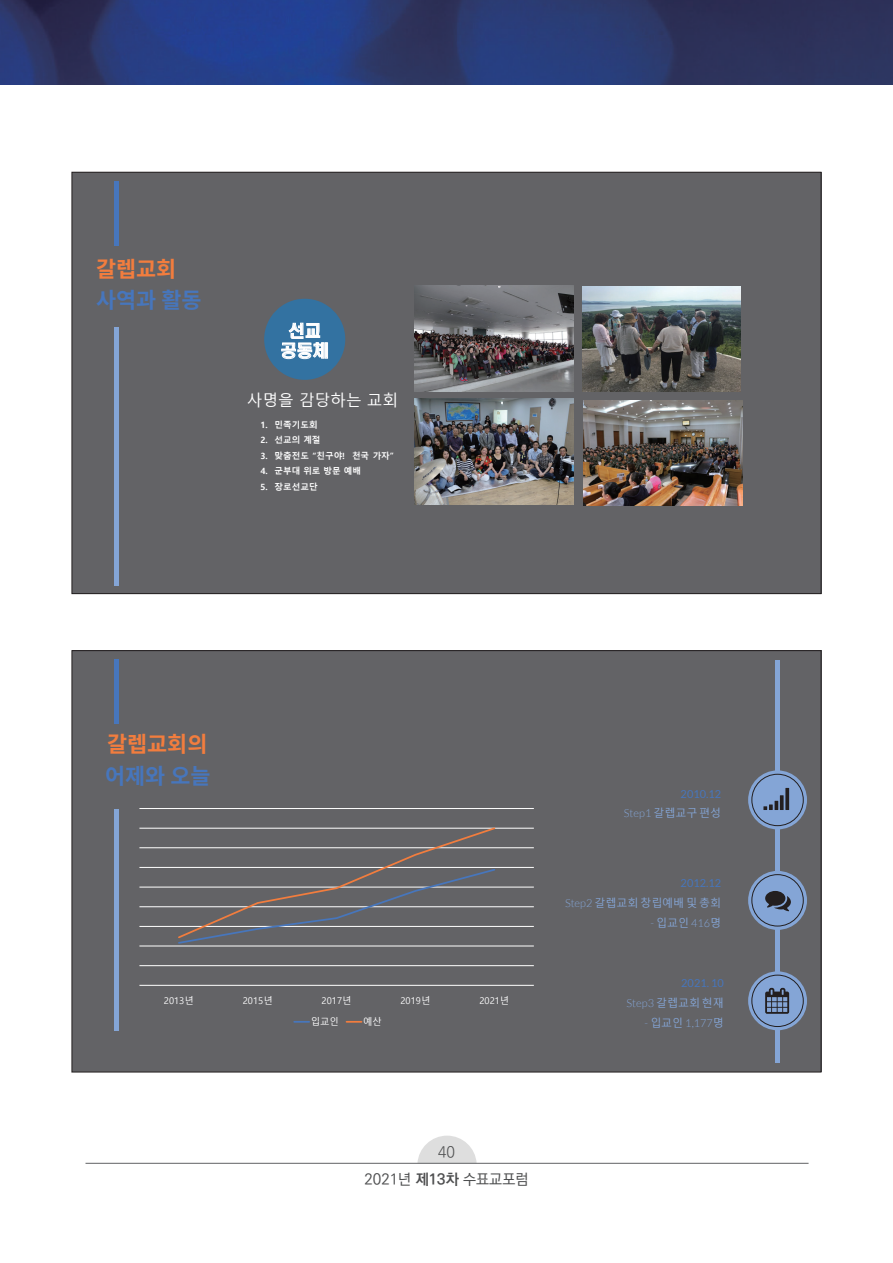
<style>
.page{position:relative;width:893px;height:1263px;background:#fff}
.page>*{position:absolute;margin:0;border:0;box-sizing:border-box;transform-origin:0 0}
.t1{font:700 21.75px "Noto Sans CJ Kkr";color:#4776bc}
.t2{font:700 21.75px "Noto Sans CJ Kkr";color:#f27d3e}
.t3{font:16.35px/19.6px "H2 hdr M";color:#fff;text-align:center}
.t4{font:15.6px "Malgun Gothic";color:#fff}
.t5{font:500 15px "Ko Pub World Dotum";color:#4e4f50}
.t6{font:300 15px "Ko Pub World Dotum";color:#4e4f50}
.t7{font:10.95px "Malgun Gothic";color:#84a5d6}
.t8{font:10.95px "Lato";color:#4776bc}
.t9{font:300 10.95px "Lato";color:#84a5d6}
.t10{font:9.3px "Malgun Gothic";color:#fff}
.t11{font:700 8.55px "Malgun Gothic";color:#fff}
.s1{font-family:"Lato";font-weight:300}
.s2{font-family:"Malgun Gothic";font-weight:400}
.s3{font-weight:700}
</style>
<div class="page">
<img style="left:0;top:0;width:893px;height:84px">
<svg style="left:417px;top:1136px;width:60px;height:27px"></svg>
<hr style="left:86px;top:1163px;width:723px;height:1px;background:#606264">
<div style="left:72px;top:172px;width:749px;height:422px;background:#636366"></div>
<div style="left:114px;top:181px;width:5px;height:65px;background:#4776bc"></div>
<div style="left:114px;top:327px;width:5px;height:258px;background:#84a5d6"></div>
<div style="left:264px;top:299px;width:81px;height:81px;background:#3372a1;border-radius:50%"></div>
<img style="left:414px;top:286px;width:159px;height:106px">
<img style="left:582px;top:286px;width:158px;height:106px">
<img style="left:414px;top:399px;width:159px;height:105px">
<img style="left:584px;top:400px;width:159px;height:105px">
<div style="left:72px;top:651px;width:749px;height:421px;background:#636366"></div>
<div style="left:114px;top:809px;width:5px;height:221px;background:#84a5d6"></div>
<div style="left:748px;top:770px;width:59px;height:59px;background:#84a5d6;border-radius:50%"></div>
<div style="left:748px;top:871px;width:59px;height:59px;background:#84a5d6;border-radius:50%"></div>
<div style="left:748px;top:971px;width:59px;height:59px;background:#84a5d6;border-radius:50%"></div>
<div style="left:775px;top:660px;width:5px;height:403px;background:#84a5d6"></div>
<div style="left:751px;top:774px;width:53px;height:52px;border:1px solid #231f20;border-radius:50%"></div>
<div style="left:751px;top:874px;width:53px;height:52px;border:1px solid #231f20;border-radius:50%"></div>
<div style="left:751px;top:975px;width:53px;height:52px;border:1px solid #231f20;border-radius:50%"></div>
<svg style="left:763px;top:801px;width:15px;height:9px"></svg>
<svg style="left:780px;top:795px;width:4px;height:15px"></svg>
<svg style="left:785px;top:788px;width:4px;height:22px"></svg>
<svg style="left:765px;top:988px;width:24px;height:26px"></svg>
<svg style="left:765px;top:891px;width:26px;height:20px"></svg>
<hr style="left:139px;top:965px;width:395px;height:1px;background:#fff">
<hr style="left:139px;top:946px;width:395px;height:1px;background:#fff">
<hr style="left:139px;top:926px;width:395px;height:1px;background:#fff">
<hr style="left:139px;top:906px;width:395px;height:1px;background:#fff">
<hr style="left:139px;top:887px;width:395px;height:1px;background:#fff">
<hr style="left:139px;top:867px;width:395px;height:1px;background:#fff">
<hr style="left:139px;top:847px;width:395px;height:1px;background:#fff">
<hr style="left:139px;top:828px;width:395px;height:1px;background:#fff">
<hr style="left:139px;top:808px;width:395px;height:1px;background:#fff">
<hr style="left:139px;top:985px;width:395px;height:1px;background:#fff">
<svg style="left:177px;top:827px;width:320px;height:117px"></svg>
<svg style="left:294px;top:1021px;width:15px;height:2px"></svg>
<svg style="left:347px;top:1021px;width:14px;height:2px"></svg>
<div style="left:114px;top:659px;width:5px;height:65px;background:#4776bc"></div>
<h1 class="t2" style="left:96px;top:257px;width:82px">갈렙교회</h1>
<h1 class="t1" style="left:96px;top:288px;width:107px">사역과 활동</h1>
<h2 class="t3" style="left:280px;top:321px;width:50px">선교 공동체</h2>
<h3 class="t4" style="left:247px;top:391px;width:153px">사명을 감당하는 교회</h3>
<p class="t11" style="left:261px;top:420px;width:59px">1. 민족기도회</p>
<p class="t11" style="left:261px;top:435px;width:62px">2. 선교의 계절</p>
<p class="t11" style="left:261px;top:451px;width:135px">3. 맞춤전도 “친구야! 천국 가자”</p>
<p class="t11" style="left:261px;top:466px;width:102px">4. 군부대 위로 방문 예배</p>
<p class="t11" style="left:261px;top:481px;width:59px">5. 장로선교단</p>
<h1 class="t2" style="left:107px;top:732px;width:102px">갈렙교회의</h1>
<h1 class="t1" style="left:105px;top:764px;width:107px">어제와 오늘</h1>
<p class="t10" style="left:164px;top:995px;width:31px">2013년</p>
<p class="t10" style="left:243px;top:995px;width:31px">2015년</p>
<p class="t10" style="left:322px;top:995px;width:31px">2017년</p>
<p class="t10" style="left:400px;top:995px;width:31px">2019년</p>
<p class="t10" style="left:479px;top:995px;width:31px">2021년</p>
<p class="t10" style="left:311px;top:1016px;width:30px">입교인</p>
<p class="t10" style="left:363px;top:1016px;width:20px">예산</p>
<p class="t8" style="left:681px;top:787px;width:42px">2010.12</p>
<p class="t7" style="left:624px;top:807px;width:99px"><span class="s1">Step1</span> 갈렙교구 편성</p>
<p class="t8" style="left:681px;top:877px;width:42px">2012.12</p>
<p class="t7" style="left:565px;top:897px;width:158px"><span class="s1">Step2</span> 갈렙교회 창립예배 및 총회</p>
<p class="t9" style="left:650px;top:917px;width:72px">- <span class="s2">입교인</span> 416<span class="s2">명</span></p>
<p class="t8" style="left:681px;top:977px;width:44px">2021. 10</p>
<p class="t7" style="left:627px;top:997px;width:99px"><span class="s1">Step3</span> 갈렙교회 현재</p>
<p class="t9" style="left:645px;top:1017px;width:81px">- <span class="s2">입교인</span> 1,177<span class="s2">명</span></p>
<h3 class="t6" style="left:438px;top:1142px;width:18px">40</h3>
<h3 class="t5" style="left:364px;top:1169px;width:166px">2021년 <span class="s3">제13차</span> 수표교포럼</h3>
</div>
